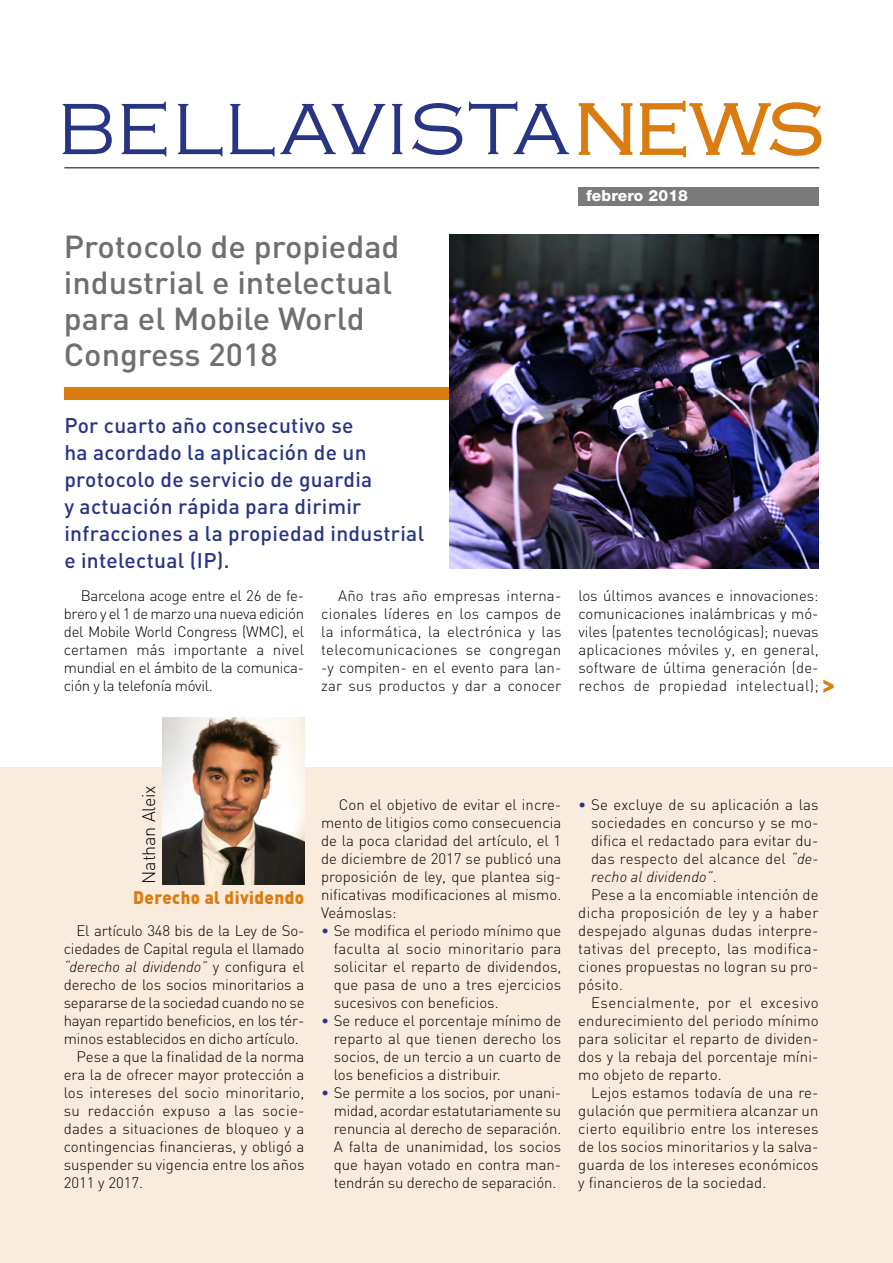
<style>
.page{position:relative;width:893px;height:1263px;background:#fff}
.page>*{position:absolute;margin:0;border:0;box-sizing:border-box;transform-origin:0 0}
.titol_gris{font:500 31.5px/36px "DIN";color:#706f6f}
.destacat_petit{font:700 27px "DIN";color:#da7c0f;scale:.93 1}
.entradeta_blava{font:500 21px/27px "DIN";letter-spacing:.015em;color:#283583}
.Ladill_taronja{font:900 18px "DIN";letter-spacing:.025em;color:#da7c0f;scale:.94 1}
.firma{font:300 18px "DIN";letter-spacing:-.01em;color:#000}
.t1{font:800 15.45px "Helvetica Neue LT Std";letter-spacing:.01em;color:#fff}
.Text_rejilla2{font:300 15px/18px "DIN";color:#000;text-align:justify}
.s1{font-style:italic}
.s2{color:#283583}
</style>
<div class="page">
<div style="left:64px;top:387px;width:514px;height:13px;background:#da7c0f"></div>
<div style="left:0;top:767px;width:893px;height:496px;background:#faecdd"></div>
<svg style="left:63px;top:104px;width:49px;height:50px"></svg>
<svg style="left:122px;top:102px;width:44px;height:54px"></svg>
<svg style="left:178px;top:104px;width:44px;height:52px"></svg>
<svg style="left:230px;top:104px;width:155px;height:52px"></svg>
<svg style="left:392px;top:104px;width:10px;height:50px"></svg>
<svg style="left:412px;top:103px;width:50px;height:52px"></svg>
<svg style="left:469px;top:102px;width:100px;height:52px"></svg>
<svg style="left:578px;top:103px;width:55px;height:52px"></svg>
<svg style="left:639px;top:100px;width:183px;height:58px"></svg>
<hr style="left:64px;top:167px;width:755px;height:1px;background:#000">
<div style="left:578px;top:187px;width:241px;height:18px;background:#7c7b7b"></div>
<img style="left:449px;top:234px;width:370px;height:334px">
<img style="left:162px;top:718px;width:142px;height:166px">
<p class="titol_gris" style="left:64px;top:227px;width:337px">Protocolo de propiedad industrial e intelectual para el Mobile World<br>Congress 2018</p>
<p class="t1" style="left:586px;top:186px;width:103px">febrero 2018</p>
<p class="entradeta_blava" style="left:64px;top:411px;width:361px">Por cuarto año consecutivo se<br>ha acordado la aplicación de un protocolo de servicio de guardia<br>y actuación rápida para dirimir infracciones a la propiedad industrial e intelectual (IP).</p>
<p class="Text_rejilla2" style="left:64px;top:586px;width:242px;text-indent:17px">Barcelona acoge entre el 26 de fe&shy;brero y el 1 de marzo una nueva edición del Mobile World Congress (WMC), el certamen más importante a nivel mundial en el ámbito de la comunica&shy;ción y la telefonía móvil.</p>
<p class="Text_rejilla2" style="left:321px;top:586px;width:242px;text-indent:17px">Año tras año empresas interna&shy;cionales líderes en los campos de la informática, la electrónica y las telecomunicaciones se congregan -y compiten- en el evento para lan&shy;zar sus productos y dar a conocer</p>
<p class="Text_rejilla2" style="left:578px;top:586px;width:242px">los últimos avances e innovaciones: comunicaciones inalámbricas y mó&shy;viles (patentes tecnológicas); nuevas aplicaciones móviles y, en general, software de última generación (de&shy;rechos de propiedad intelectual);</p>
<p class="destacat_petit" style="left:822px;top:667px;width:16px">&gt;</p>
<p class="firma" style="left:138px;top:884px;width:100px;rotate:-90deg">Nathan Aleix</p>
<p class="Ladill_taronja" style="left:133px;top:886px;width:183px">Derecho al dividendo</p>
<p class="Text_rejilla2" style="left:64px;top:921px;width:242px;text-indent:13px">El artículo 348 bis de la Ley de So&shy;ciedades de Capital regula el llamado <span class="s1">“derecho al dividendo”</span> y configura el derecho de los socios minoritarios a separarse de la sociedad cuando no se hayan repartido beneficios, en los tér&shy;minos establecidos en dicho artículo.</p>
<p class="Text_rejilla2" style="left:64px;top:1047px;width:242px;text-indent:13px">Pese a que la finalidad de la norma era la de ofrecer mayor protección a los intereses del socio minoritario, su redacción expuso a las socie&shy;dades a situaciones de bloqueo y a contingencias financieras, y obligó a suspender su vigencia entre los años 2011 y 2017.</p>
<p class="Text_rejilla2" style="left:321px;top:795px;width:242px;text-indent:18px">Con el objetivo de evitar el incre&shy;mento de litigios como consecuencia de la poca claridad del artículo, el 1 de diciembre de 2017 se publicó una proposición de ley, que plantea sig&shy;nificativas modificaciones al mismo.<br>Veámoslas:</p>
<p class="Text_rejilla2" style="left:334px;top:921px;width:229px;text-indent:-13px"><span class="s2">•</span> Se modifica el periodo mínimo que faculta al socio minoritario para solicitar el reparto de dividendos, que pasa de uno a tres ejercicios sucesivos con beneficios.</p>
<p class="Text_rejilla2" style="left:334px;top:1011px;width:229px;text-indent:-13px"><span class="s2">•</span> Se reduce el porcentaje mínimo de reparto al que tienen derecho los socios, de un tercio a un cuarto de los beneficios a distribuir.</p>
<p class="Text_rejilla2" style="left:334px;top:1083px;width:229px;text-indent:-13px"><span class="s2">•</span> Se permite a los socios, por unani&shy;midad, acordar estatutariamente su renuncia al derecho de separación.<br>A falta de unanimidad, los socios que hayan votado en contra man&shy;tendrán su derecho de separación.</p>
<p class="Text_rejilla2" style="left:591px;top:795px;width:229px;text-indent:-13px"><span class="s2">•</span> Se excluye de su aplicación a las sociedades en concurso y se mo&shy;difica el redactado para evitar du&shy;das respecto del alcance del <span class="s1">“de&shy;recho al dividendo”</span>.</p>
<p class="Text_rejilla2" style="left:578px;top:885px;width:242px;text-indent:13px">Pese a la encomiable intención de dicha proposición de ley y a haber despejado algunas dudas interpre&shy;tativas del precepto, las modifica&shy;ciones propuestas no logran su pro&shy;pósito.</p>
<p class="Text_rejilla2" style="left:578px;top:993px;width:242px;text-indent:13px">Esencialmente, por el excesivo endurecimiento del periodo mínimo para solicitar el reparto de dividen&shy;dos y la rebaja del porcentaje míni&shy;mo objeto de reparto.</p>
<p class="Text_rejilla2" style="left:578px;top:1083px;width:242px;text-indent:13px">Lejos estamos todavía de una re&shy;gulación que permitiera alcanzar un cierto equilibrio entre los intereses de los socios minoritarios y la salva&shy;guarda de los intereses económicos y financieros de la sociedad.</p>
</div>
